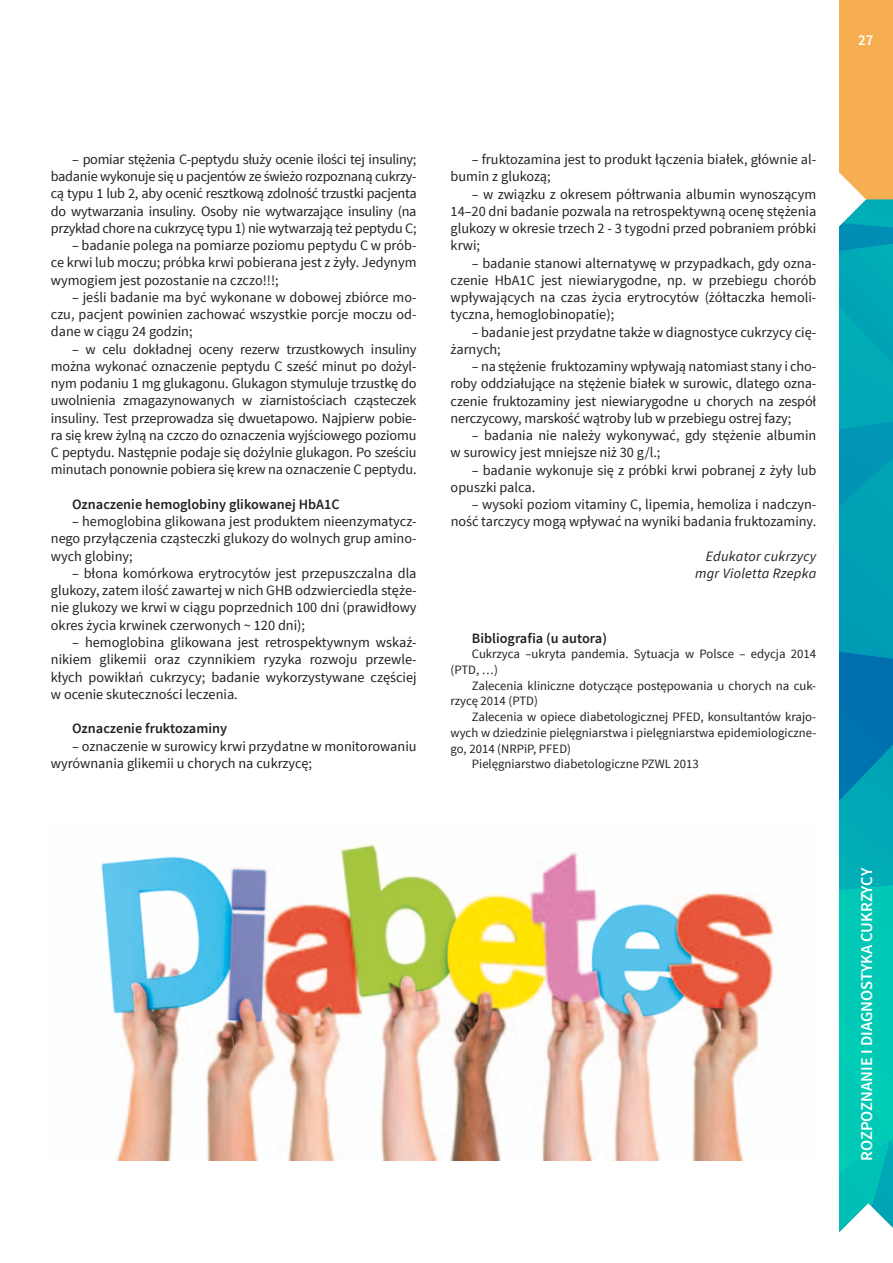
<style>
.page{position:relative;width:893px;height:1263px;background:#fff}
.page>*{position:absolute;margin:0;border:0;box-sizing:border-box;transform-origin:0 0}
.t1{font:600 16.5px "Source Sans Pro";color:#fff}
.t2{font:600 15px "Source Sans Pro";color:#fff}
.t3{font:14.25px/17.2px "Source Sans Pro";color:#231f20;text-align:justify}
.t4{font:600 14.25px "Source Sans Pro";color:#231f20}
.t5{font:italic 14.25px/17.2px "Source Sans Pro";letter-spacing:.02em;color:#231f20;text-align:right}
.t6{font:12.75px/15.8px "Source Sans Pro";color:#231f20}
</style>
<div class="page">
<svg style="left:839px;top:0;width:54px;height:1233px;background:#2caba7"></svg>
<img style="left:101px;top:843px;width:673px;height:318px">
<p class="t2" style="left:858px;top:31px;width:17px">27</p>
<p class="t3" style="left:51px;top:151px;width:367px;text-indent:21px">– pomiar stężenia C-peptydu służy ocenie ilości tej insuliny; badanie wykonuje się u pacjentów ze świeżo rozpoznaną cukrzy&shy;cą typu 1 lub 2, aby ocenić resztkową zdolność trzustki pacjenta do wytwarzania insuliny. Osoby nie wytwarzające insuliny (na przykład chore na cukrzycę typu 1) nie wytwarzają też peptydu C;</p>
<p class="t3" style="left:51px;top:237px;width:367px;text-indent:21px">– badanie polega na pomiarze poziomu peptydu C w prób&shy;ce krwi lub moczu; próbka krwi pobierana jest z żyły. Jedynym wymogiem jest pozostanie na czczo!!!;</p>
<p class="t3" style="left:51px;top:289px;width:367px;text-indent:21px">– jeśli badanie ma być wykonane w dobowej zbiórce mo&shy;czu, pacjent powinien zachować wszystkie porcje moczu od&shy;dane w ciągu 24 godzin;</p>
<p class="t3" style="left:51px;top:340px;width:367px;text-indent:21px">– w celu dokładnej oceny rezerw trzustkowych insuliny można wykonać oznaczenie peptydu C sześć minut po dożyl&shy;nym podaniu 1 mg glukagonu. Glukagon stymuluje trzustkę do uwolnienia zmagazynowanych w ziarnistościach cząsteczek insuliny. Test przeprowadza się dwuetapowo. N ajpierw pobie&shy;ra się krew żylną na czczo do oznaczenia wyjściowego poziomu C peptydu. N astępnie podaje się dożylnie glukagon. Po sześciu minutach ponownie pobiera się krew na oznaczenie C peptydu.</p>
<p class="t4" style="left:72px;top:495px;width:268px">Oznaczenie hemoglobiny glikowanej H bA1C</p>
<p class="t3" style="left:51px;top:513px;width:367px;text-indent:21px">– hemoglobina glikowana jest produktem nieenzymatycz&shy;nego przyłączenia cząsteczki glukozy do wolnych grup amino&shy;wych globiny;</p>
<p class="t3" style="left:51px;top:565px;width:367px;text-indent:21px">– błona komórkowa erytrocytów jest przepuszczalna dla glukozy, zatem ilość zawartej w nich GHB</p>
<p class="t3" style="left:51px;top:582px;width:367px;text-indent:244px">odzwierciedla stęże&shy;nie glukozy we krwi w ciągu poprzednich 100 dni (prawidłowy okres życia krwinek czerwonych ~ 120 dni);</p>
<p class="t3" style="left:51px;top:634px;width:368px;text-indent:21px">– hemoglobina glikowana jest retrospektywnym wskaź&shy;nikiem glikemii oraz czynnikiem ryzyka rozwoju przewle&shy;kłych powikłań cukrzycy; badanie wykorzystywane częściej w ocenie skuteczności leczenia.</p>
<p class="t4" style="left:72px;top:719px;width:156px">Oznaczenie fruktozaminy</p>
<p class="t3" style="left:51px;top:737px;width:367px;text-indent:21px">– oznaczenie w surowicy krwi przydatne w monitorowaniu wyrównania glikemii u chorych na cukrzycę;</p>
<p class="t3" style="left:451px;top:151px;width:367px;text-indent:21px">– fruktozamina jest to produkt łączenia białek, głównie al&shy;bumin z glukozą;</p>
<p class="t3" style="left:451px;top:185px;width:367px;text-indent:21px">– w związku z okresem półtrwania albumin wynoszącym 14–20 dni badanie pozwala na retrospektywną ocenę stężenia glukozy w okresie trzech 2 - 3 tygodni przed pobraniem próbki krwi;</p>
<p class="t3" style="left:451px;top:254px;width:367px;text-indent:21px">– badanie stanowi alternatywę w przypadkach, gdy ozna&shy;czenie H bA1C jest niewiarygodne, np. w przebiegu chorób wpływających na czas życia erytrocytów (żółtaczka hemoli&shy;tyczna, hemoglobinopatie);</p>
<p class="t3" style="left:451px;top:323px;width:367px;text-indent:21px">– badanie jest przydatne także w diagnostyce cukrzycy cię&shy;żarnych;</p>
<p class="t3" style="left:451px;top:358px;width:367px;text-indent:21px">– na stężenie fruktozaminy wpływają natomiast stany i cho&shy;roby oddziałujące na stężenie białek w surowic, dlatego ozna&shy;czenie fruktozaminy jest niewiarygodne u chorych na zespół nerczycowy, marskość wątroby lub w przebiegu ostrej fazy;</p>
<p class="t3" style="left:451px;top:427px;width:367px;text-indent:21px">– badania nie należy wykonywać, gdy stężenie albumin w surowicy jest mniejsze niż 30 g/l.;</p>
<p class="t3" style="left:451px;top:461px;width:367px;text-indent:21px">– badanie wykonuje się z próbki krwi pobranej z żyły lub opuszki palca.</p>
<p class="t3" style="left:451px;top:496px;width:367px;text-align:right">– wysoki poziom vitaminy C, lipemia, hemoliza i nadczyn&shy;ność tarczycy mogą wpływać na wyniki badania fruktozaminy.</p>
<p class="t5" style="left:695px;top:547px;width:123px">Edukator cukrzycy mgr Violetta Rzepka</p>
<p class="t4" style="left:472px;top:629px;width:137px">Bibliografia (u autora)</p>
<p class="t6" style="left:451px;top:646px;width:367px;text-indent:21px">Cukrzyca –ukryta pandemia. Sytuacja w Polsce – edycja 2014 (PTD, …)</p>
<p class="t6" style="left:451px;top:678px;width:367px;text-indent:21px">Zalecenia kliniczne dotyczące postępowania u chorych na cuk&shy;rzycę 2014 (PTD)</p>
<p class="t6" style="left:472px;top:709px;width:346px">Zalecenia w opiece diabetologicznej PFED, konsultantów krajo-</p>
<p class="t6" style="left:451px;top:725px;width:367px">wych w dziedzinie pielęgniarstwa i pielęgniarstwa epidemiologiczne-</p>
<p class="t6" style="left:451px;top:741px;width:122px">go, 2014 (NRPiP, PFED)</p>
<p class="t6" style="left:472px;top:756px;width:185px">Pielęgniarstwo diabetologiczne PZWL</p>
<p class="t6" style="left:673px;top:756px;width:27px">2013</p>
<p class="t1" style="left:856px;top:1161px;width:295px;rotate:-90deg">Rozpoznanie i diagnostyka cukrzycy</p>
</div>
